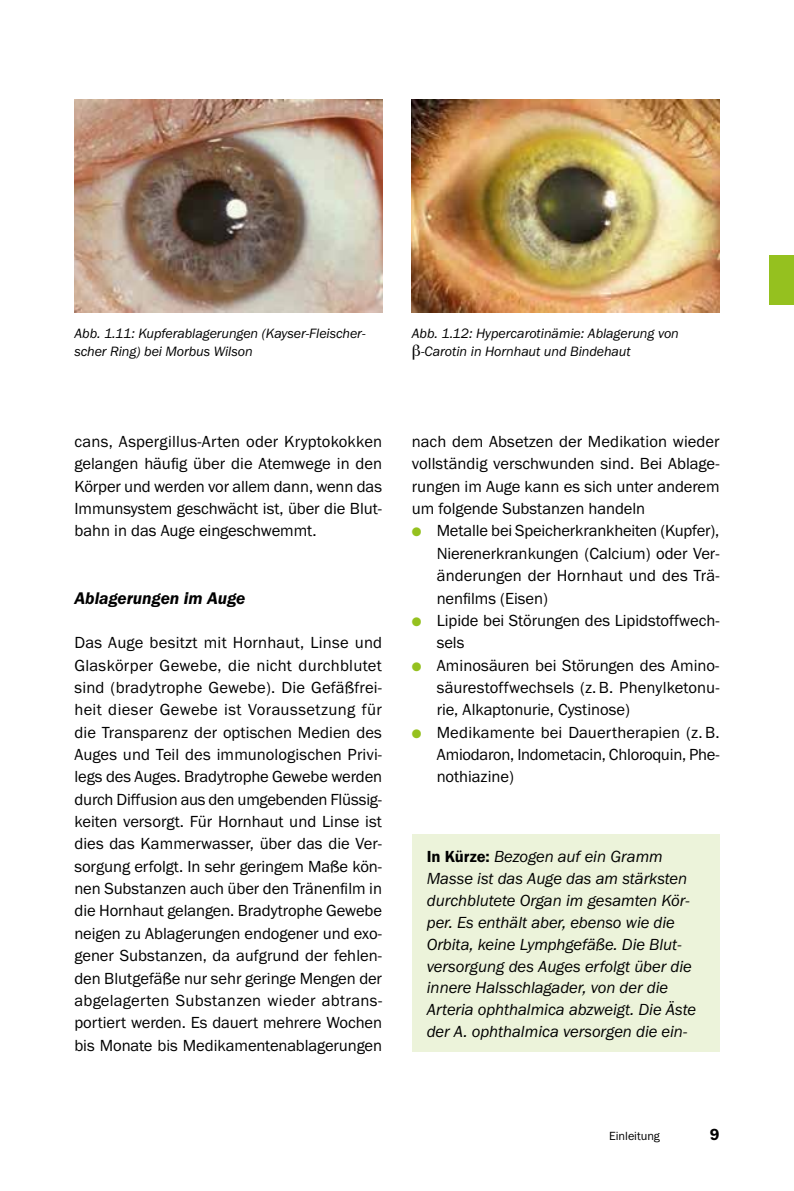
<style>
.page{position:relative;width:794px;height:1191px;background:#fff}
.page>*{position:absolute;margin:0;border:0;box-sizing:border-box;transform-origin:0 0}
.t1{font:italic 600 17.5px "Franklin Gothic";color:#000}
.t2{font:16.62px/22.4px "Franklin Gothic";letter-spacing:-.005em;color:#000;text-align:justify}
.t3{font:italic 16.62px/21.9px "Franklin Gothic";letter-spacing:-.005em;color:#000}
.t4{font:600 16.62px "Franklin Gothic";color:#000}
.t5{font:italic 14px/17.5px "Franklin Gothic";letter-spacing:-.005em;color:#000}
.t6{font:12.25px "Franklin Gothic";color:#000}
.s1{color:#95c11f}
.s2{font-weight:600;font-style:normal}
</style>
<div class="page">
<div style="left:769px;top:255px;width:25px;height:50px;background:#95c11f"></div>
<img style="left:74px;top:99px;width:308px;height:214px">
<img style="left:412px;top:99px;width:307px;height:214px">
<div style="left:412px;top:834px;width:307px;height:218px;background:#ecf3da"></div>
<p class="t5" style="left:74px;top:325px;width:292px">Abb. 1.11: Kupferablagerungen (Kayser-Fleischer&shy;scher Ring) bei Morbus Wilson</p>
<p class="t5" style="left:421px;top:325px;width:259px;text-indent:-9px">Abb. 1.12: Hypercarotinämie: Ablagerung von -Carotin in Hornhaut und Bindehaut</p>
<p class="t2" style="left:74px;top:430px;width:309px">cans, Aspergillus-Arten oder Kryptokokken gelangen häufig über die Atemwege in den Körper und werden vor allem dann, wenn das Immunsystem geschwächt ist, über die Blut&shy;bahn in das Auge eingeschwemmt.</p>
<p class="t1" style="left:74px;top:588px;width:172px">Ablagerungen im Auge</p>
<p class="t2" style="left:74px;top:631px;width:309px">Das Auge besitzt mit Hornhaut, Linse und Glaskörper Gewebe, die nicht durchblutet sind (bradytrophe Gewebe). Die Gefäßfrei&shy;heit dieser Gewebe ist Voraussetzung für die Transparenz der optischen Medien des Auges und Teil des immunologischen Privi&shy;legs des Auges. Bradytrophe Gewebe werden durch Diffusion aus den umgebenden Flüssig&shy;keiten versorgt. Für Hornhaut und Linse ist dies das Kammerwasser, über das die Ver&shy;sorgung erfolgt. In sehr geringem Maße kön&shy;nen Substanzen auch über den Tränenfilm in die Hornhaut gelangen. Bradytrophe Gewebe neigen zu Ablagerungen endogener und exo&shy;gener Substanzen, da aufgrund der fehlen&shy;den Blutgefäße nur sehr geringe Mengen der abgelagerten Substanzen wieder abtrans&shy;portiert werden. Es dauert mehrere Wochen bis Monate bis Medikamentenablagerungen</p>
<p class="t2" style="left:412px;top:430px;width:309px">nach dem Absetzen der Medikation wieder vollständig verschwunden sind. Bei Ablage&shy;rungen im Auge kann es sich unter anderem um folgende Substanzen handeln</p>
<p class="t2" style="left:437px;top:520px;width:284px;text-indent:-25px"><span class="s1">●</span> Metalle bei Speicherkrankheiten (Kupfer), Nierenerkrankungen (Calcium) oder Ver&shy;änderungen der Hornhaut und des Trä&shy;nenfilms (Eisen)</p>
<p class="t2" style="left:437px;top:609px;width:284px;text-indent:-25px"><span class="s1">●</span> Lipide bei Störungen des Lipidstoffwech&shy;sels</p>
<p class="t2" style="left:437px;top:654px;width:284px;text-indent:-25px"><span class="s1">●</span> Aminosäuren bei Störungen des Amino&shy;säurestoffwechsels (z.B. Phenylketonu&shy;rie, Alkaptonurie, Cystinose)</p>
<p class="t2" style="left:437px;top:721px;width:284px;text-indent:-25px"><span class="s1">●</span> Medikamente bei Dauertherapien (z. B.<br>Amiodaron, Indometacin, Chloroquin, Phe&shy;nothiazine)</p>
<p class="t3" style="left:427px;top:846px;width:271px"><span class="s2">In Kürze:</span> Bezogen auf ein Gramm Masse ist das Auge das am stärksten durchblutete Organ im gesamten Kör&shy;per. Es enthält aber, ebenso wie die Orbita, keine Lymphgefäße. Die Blut&shy;versorgung des Auges erfolgt über die innere Halsschlagader, von der die Arteria ophthalmica abzweigt. Die Äste der A. ophthalmica versorgen die ein-</p>
<p class="t6" style="left:609px;top:1129px;width:52px">Einleitung</p>
<p class="t4" style="left:710px;top:1125px;width:11px">9</p>
</div>
